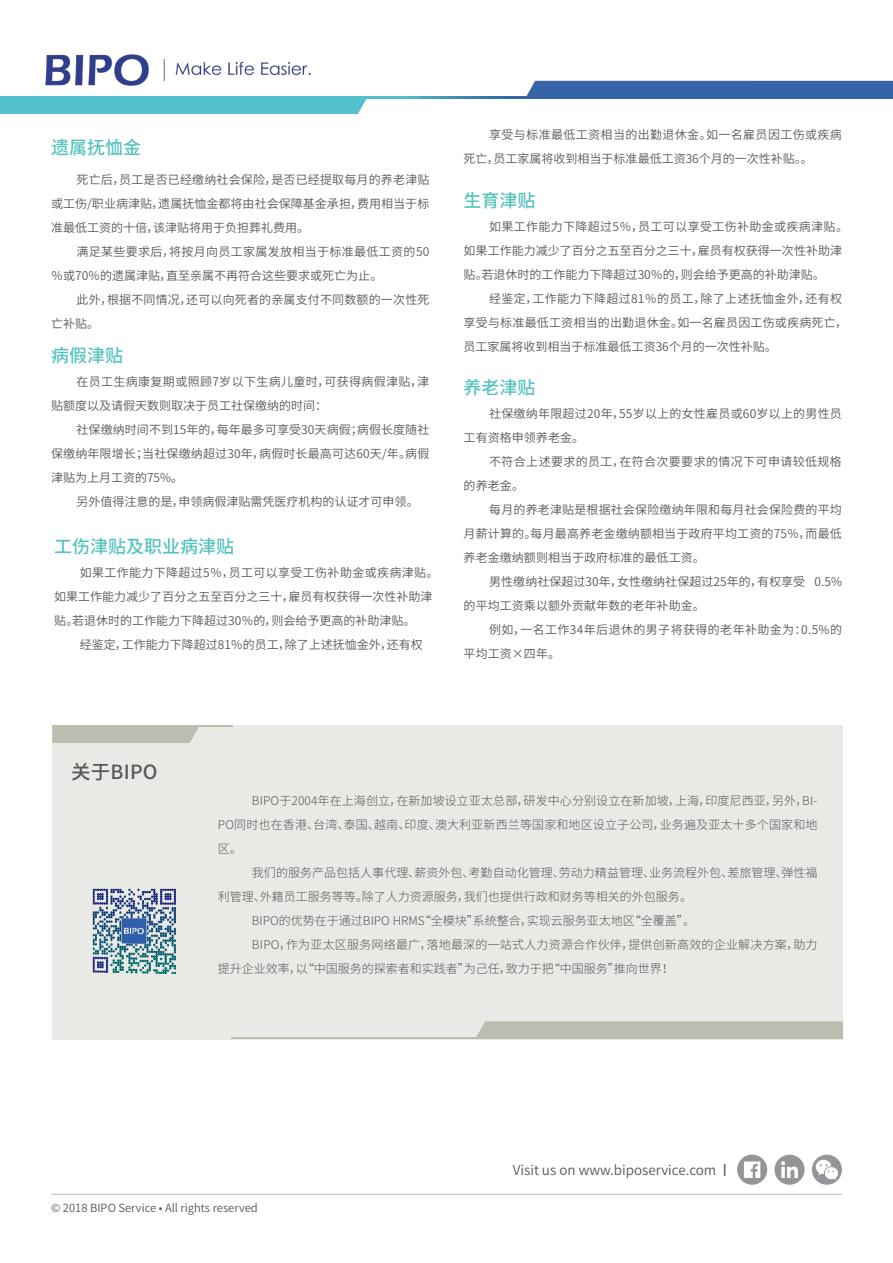
<style>
.page{position:relative;width:893px;height:1263px;background:#fff}
.page>*{position:absolute;margin:0;border:0;box-sizing:border-box;transform-origin:0 0}
.Subhead{font:500 19.5px "Source Han Sans CN";letter-spacing:.01em;color:#57585a}
.t1{font:500 18px "Source Han Sans CN";color:#56c3bd}
.t2{font:13.5px "Source Han Sans CN";color:#57585a}
.Copy{font:12px/24px "Source Han Sans CN";letter-spacing:.005em;color:#57585a}
.正文f{font:300 12px/24px "Source Han Sans CN";letter-spacing:.005em;color:#57585a}
.Copy-2{font:12px/24px "Source Han Sans CN";letter-spacing:.03em;color:#57585a}
.Copy-3{font:12px/24px "Source Han Sans CN";letter-spacing:.035em;color:#57585a}
.t3{font:11.25px "Source Han Sans CN";color:#57585a}
.s1{font-size:16.5px}
</style>
<div class="page">
<hr style="left:51px;top:1194px;width:791px;height:1px;background:#bcbdc0">
<svg style="left:0;top:98px;width:367px;height:16px"></svg>
<div style="left:526px;top:81px;width:367px;height:15px;background:#3664a6"></div>
<svg style="left:0;top:96px;width:893px;height:2px"></svg>
<div style="left:774px;top:1155px;width:31px;height:30px;background:#939598;border-radius:50%"></div>
<svg style="left:781px;top:1161px;width:17px;height:17px"></svg>
<div style="left:737px;top:1155px;width:30px;height:30px;background:#939598;border-radius:50%"></div>
<svg style="left:744px;top:1161px;width:16px;height:17px"></svg>
<div style="left:812px;top:1155px;width:30px;height:30px;background:#939598;border-radius:50%"></div>
<svg style="left:815px;top:1159px;width:24px;height:21px"></svg>
<img style="left:12px;top:54px;width:333px;height:60px">
<div style="left:52px;top:725px;width:791px;height:314px;background:#e9e9e5"></div>
<svg style="left:476px;top:1021px;width:367px;height:16px;background:#bdbdb1"></svg>
<hr style="left:232px;top:1037px;width:611px;height:2px;background:#bcbcb0">
<div style="left:52px;top:727px;width:147px;height:16px;background:#bcbcb0"></div>
<hr style="left:52px;top:725px;width:180px;height:2px;background:#bcbcb0">
<img style="left:92px;top:889px;width:83px;height:84px">
<p class="t1" style="left:51px;top:138px;width:91px">遗属抚恤金</p>
<p class="Copy" style="left:51px;top:168px;width:380px;text-align:justify;text-indent:26px">死亡后，员工是否已经缴纳社会保险，是否已经提取每月的养老津贴或工伤/职业病津贴，遗属抚恤金都将由社会保障基金承担，费用相当于标准最低工资的十倍，该津贴将用于负担葬礼费用。</p>
<p class="Copy-2" style="left:51px;top:240px;width:380px;text-indent:26px">满足某些要求后，将按月向员工家属发放相当于标准最低工资的50％或70％的遗属津贴，直至亲属不再符合这些要求或死亡为止。</p>
<p class="Copy" style="left:51px;top:288px;width:380px;text-indent:26px">此外，根据不同情况，还可以向死者的亲属支付不同数额的一次性死亡补贴。</p>
<p class="t1" style="left:51px;top:345px;width:73px">病假津贴</p>
<p class="Copy-2" style="left:51px;top:370px;width:380px;text-indent:26px">在员工生病康复期或照顾7岁以下生病儿童时，可获得病假津贴，津贴额度以及请假天数则取决于员工社保缴纳的时间：</p>
<p class="Copy" style="left:51px;top:418px;width:380px;text-align:justify;text-indent:26px">社保缴纳时间不到15年的，每年最多可享受30天病假；病假长度随社保缴纳年限增长；当社保缴纳超过30年，病假时长最高可达60天/年。病假津贴为上月工资的75%。</p>
<p class="Copy" style="left:77px;top:490px;width:344px">另外值得注意的是，申领病假津贴需凭医疗机构的认证才可申领。</p>
<p class="t1" style="left:54px;top:536px;width:181px">工伤津贴及职业病津贴</p>
<p class="Copy" style="left:54px;top:561px;width:386px;text-indent:26px">如果工作能力下降超过5％，员工可以享受工伤补助金或疾病津贴。如果工作能力减少了百分之五至百分之三十，雇员有权获得一次性补助津贴。若退休时的工作能力下降超过30％的，则会给予更高的补助津贴。</p>
<p class="Copy" style="left:80px;top:633px;width:345px">经鉴定，工作能力下降超过81％的员工，除了上述抚恤金外，还有权</p>
<p class="Copy" style="left:464px;top:123px;width:380px;text-indent:26px">享受与标准最低工资相当的出勤退休金。如一名雇员因工伤或疾病死亡，员工家属将收到相当于标准最低工资36个月的一次性补贴。。</p>
<p class="t1" style="left:464px;top:190px;width:73px">生育津贴</p>
<p class="Copy" style="left:464px;top:214px;width:386px;text-indent:26px">如果工作能力下降超过5％，员工可以享受工伤补助金或疾病津贴。如果工作能力减少了百分之五至百分之三十，雇员有权获得一次性补助津贴。若退休时的工作能力下降超过30％的，则会给予更高的补助津贴。</p>
<p class="Copy" style="left:464px;top:286px;width:385px;text-indent:26px">经鉴定，工作能力下降超过81％的员工，除了上述抚恤金外，还有权享受与标准最低工资相当的出勤退休金。如一名雇员因工伤或疾病死亡，员工家属将收到相当于标准最低工资36个月的一次性补贴。</p>
<p class="t1" style="left:464px;top:377px;width:73px">养老津贴</p>
<p class="Copy" style="left:464px;top:402px;width:380px;text-indent:26px">社保缴纳年限超过20年，55岁以上的女性雇员或60岁以上的男性员工有资格申领养老金。</p>
<p class="Copy-2" style="left:464px;top:450px;width:380px;text-indent:26px">不符合上述要求的员工，在符合次要要求的情况下可申请较低规格的养老金。</p>
<p class="Copy" style="left:464px;top:498px;width:380px;text-align:justify;text-indent:26px">每月的养老津贴是根据社会保险缴纳年限和每月社会保险费的平均月薪计算的。每月最高养老金缴纳额相当于政府平均工资的75％，而最低养老金缴纳额则相当于政府标准的最低工资。</p>
<p class="Copy" style="left:464px;top:570px;width:380px;text-indent:26px">男性缴纳社保超过30年，女性缴纳社保超过25年的，有权享受 0.5%的平均工资乘以额外贡献年数的老年补助金。</p>
<p class="Copy-3" style="left:464px;top:618px;width:380px;text-indent:26px">例如，一名工作34年后退休的男子将获得的老年补助金为：0.5%的平均工资×四年。</p>
<p class="Subhead" style="left:71px;top:761px;width:88px">关于BIPO</p>
<p class="正文f" style="left:218px;top:789px;width:601px;text-align:justify;text-indent:34px">BIPO于2004年在上海创立，在新加坡设立亚太总部，研发中心分别设立在新加坡，上海，印度尼西亚，另外，BI-PO同时也在香港、台湾、泰国、越南、印度、澳大利亚新西兰等国家和地区设立子公司，业务遍及亚太十多个国家和地区。</p>
<p class="正文f" style="left:218px;top:861px;width:601px;text-indent:34px">我们的服务产品包括人事代理、薪资外包、考勤自动化管理、劳动力精益管理、业务流程外包、差旅管理、弹性福利管理、外籍员工服务等等。除了人力资源服务，我们也提供行政和财务等相关的外包服务。</p>
<p class="正文f" style="left:252px;top:909px;width:445px">BIPO的优势在于通过BIPO HRMS“全模块”系统整合，实现云服务亚太地区“全覆盖”。</p>
<p class="正文f" style="left:218px;top:933px;width:601px;text-indent:34px">BIPO，作为亚太区服务网络最广，落地最深的一站式人力资源合作伙伴，提供创新高效的企业解决方案，助力提升企业效率，以“中国服务的探索者和实践者”为己任，致力于把“中国服务”推向世界！</p>
<p class="t3" style="left:51px;top:1201px;width:208px">© 2018 BIPO Service • All rights reserved</p>
<p class="t2" style="left:513px;top:1162px;width:216px">Visit us on www.biposervice.com <span class="s1">I</span></p>
</div>
